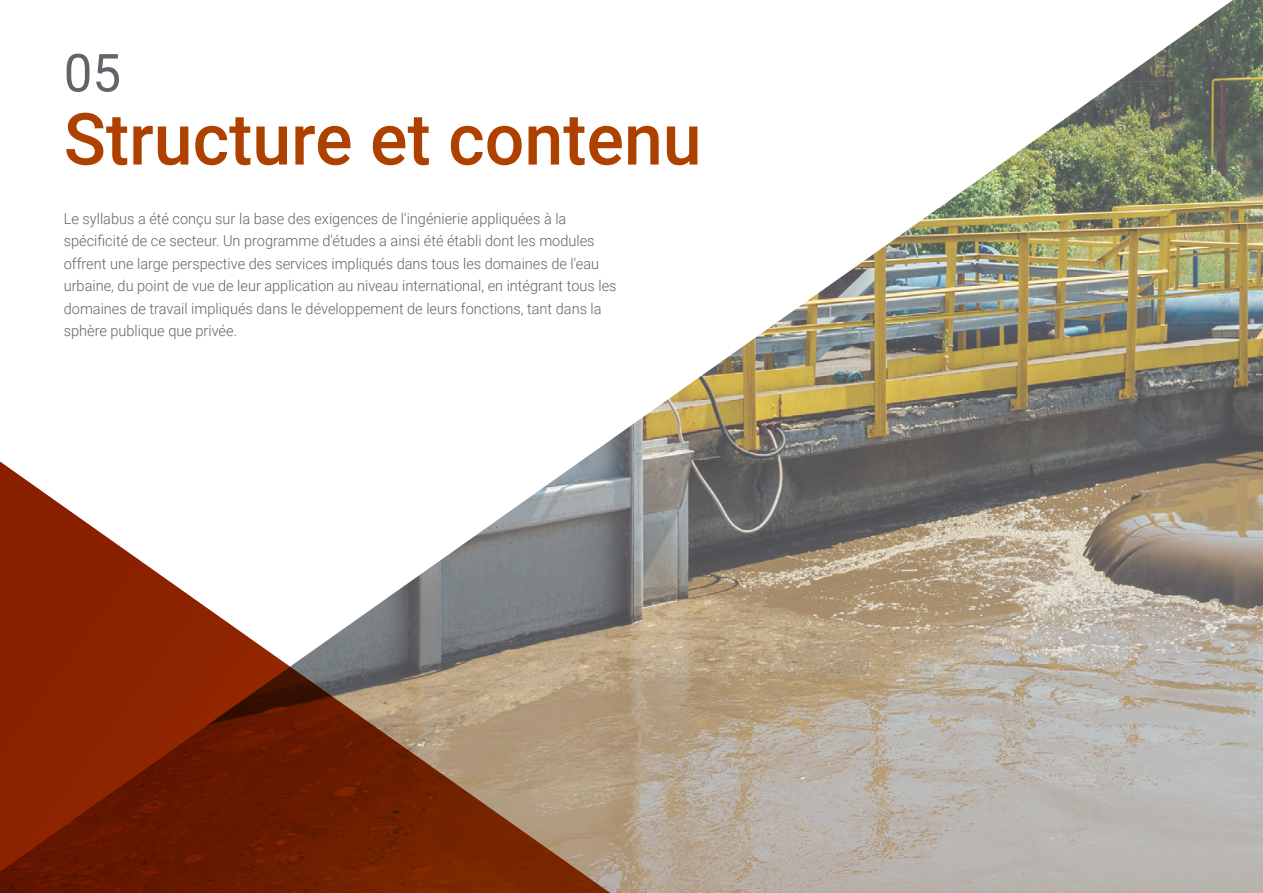
<style>
.page{position:relative;width:1263px;height:893px;background:#fff}
.page>*{position:absolute;margin:0;border:0;box-sizing:border-box;transform-origin:0 0}
.t1{font:500 72px "Roboto";color:#ae4000}
.t2{font:52.5px "Roboto";color:#61646a}
.t3{font:300 15px/22.5px "Roboto";color:#61646a}
</style>
<div class="page">
<img style="left:602px;top:0;width:661px;height:893px">
<svg style="left:0;top:446px;width:640px;height:447px"></svg>
<h2 class="t2" style="left:64px;top:36px;width:59px">05</h2>
<h1 class="t1" style="left:64px;top:89px;width:639px">Structure et contenu</h1>
<p class="t3" style="left:64px;top:207px;width:554px">Le syllabus a été conçu sur la base des exigences de l'ingénierie appliquées à la spécificité de ce secteur. Un programme d'études a ainsi été établi dont les modules offrent une large perspective des services impliqués dans tous les domaines de l'eau urbaine, du point de vue de leur application au niveau international, en intégrant tous les domaines de travail impliqués dans le développement de leurs fonctions, tant dans la sphère publique que privée.</p>
</div>
